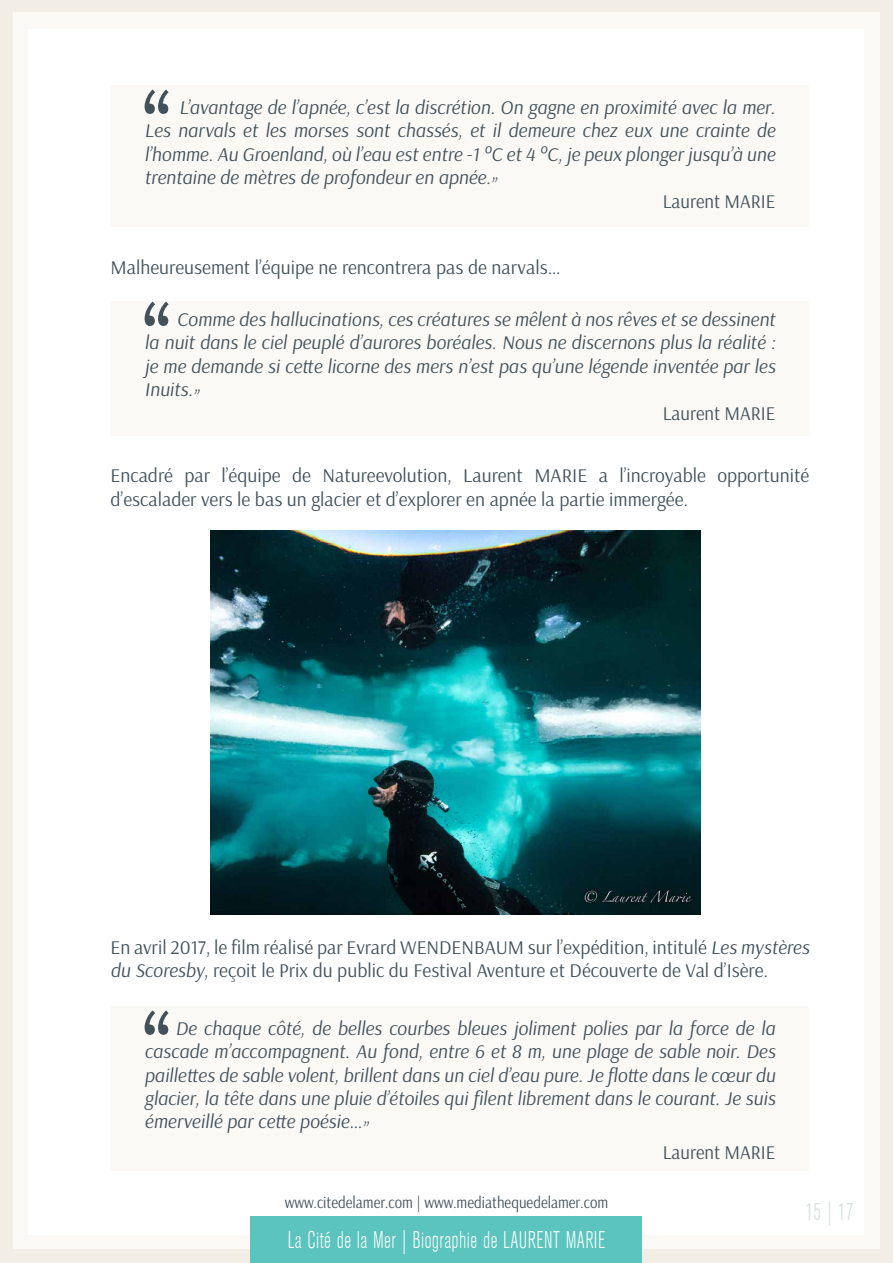
<style>
.page{position:relative;width:893px;height:1263px;background:#fff}
.page>*{position:absolute;margin:0;border:0;box-sizing:border-box;transform-origin:0 0}
.t1{font:300 condensed 24px "Akzidenz Grotesk BE";letter-spacing:.02em;color:#fffffb;scale:.9 1}
.t2{font:300 condensed 24px "Akzidenz Grotesk BE";color:#d2ded9;scale:.9 1}
.t3{font:italic 19.5px/23.4px "Arsenal";color:#43525a;text-align:justify}
.t4{font:19.5px/23.4px "Arsenal";color:#43525c}
.t5{font:italic 19.5px/23.4px "Arsenal";color:#43525c;text-align:justify}
.t6{font:19.5px "Arsenal";color:#43525a;scale:.96 1}
.t7{font:16.5px "Arsenal";color:#43525c;scale:.9 1}
.s1{font-style:italic}
.s2{color:#43525a}
</style>
<div class="page">
<div style="left:0;top:0;width:13px;height:1263px;background:#f2eee6"></div>
<div style="left:880px;top:0;width:13px;height:1263px;background:#f2eee6"></div>
<div style="left:0;top:0;width:893px;height:12px;background:#f2eee6"></div>
<div style="left:0;top:1249px;width:893px;height:14px;background:#f2eee6"></div>
<div style="left:251px;top:1216px;width:391px;height:47px;background:#5bc4bf"></div>
<div style="left:111px;top:301px;width:698px;height:134px;background:#fbf9f6"></div>
<svg style="left:145px;top:302px;width:24px;height:24px"></svg>
<img style="left:210px;top:531px;width:491px;height:383px">
<div style="left:111px;top:1006px;width:698px;height:165px;background:#fbf9f6"></div>
<svg style="left:145px;top:1010px;width:24px;height:25px"></svg>
<div style="left:111px;top:85px;width:698px;height:142px;background:#fbf9f6"></div>
<svg style="left:145px;top:89px;width:24px;height:25px"></svg>
<p class="t3" style="left:145px;top:96px;width:632px;text-indent:34px">L’avantage de l’apnée, c’est la discrétion. On gagne en proximité avec la mer.<br>Les narvals et les morses sont chassés, et il demeure chez eux une crainte de l’homme. Au Groenland, où l’eau est entre -1 °C et 4 °C, je peux plonger jusqu’à une trentaine de mètres de profondeur en apnée.”</p>
<p class="t6" style="left:663px;top:189px;width:119px">Laurent MARIE</p>
<p class="t4" style="left:111px;top:255px;width:452px">Malheureusement l’équipe ne rencontrera pas de narvals…</p>
<p class="t3" style="left:145px;top:308px;width:632px;text-indent:32px">Comme des hallucinations, ces créatures se mêlent à nos rêves et se dessinent la nuit dans le ciel peuplé d’aurores boréales. Nous ne discernons plus la réalité : je me demande si cette licorne des mers n’est pas qu’une légende inventée par les Inuits.”</p>
<p class="t6" style="left:663px;top:401px;width:119px">Laurent MARIE</p>
<p class="t4" style="left:111px;top:464px;width:700px">Encadré par l’équipe de Natureevolution, Laurent MARIE a l’incroyable opportunité d’escalader vers le bas un glacier et d’explorer en apnée la partie immergée.</p>
<p class="t4" style="left:111px;top:936px;width:700px">En avril 2017, le film réalisé par Evrard WENDENBAUM sur l’expédition, intitulé <span class="s1">Les mystères du Scoresby</span>, reçoit le Prix du public du Festival Aventure et Découverte de Val d’Isère.</p>
<p class="t5" style="left:145px;top:1017px;width:632px;text-indent:31px">De chaque côté, de belles courbes bleues joliment polies par la force de la cascade m’accompagnent. Au fond, entre 6 et 8 m, une plage de sable noir. Des paillettes de sable volent, brillent dans un ciel d’eau pure. Je flotte dans le cœur du glacier, la tête dans une pluie d’étoiles qui filent librement dans le courant. Je suis émerveillé par cette poésie…<span class="s2">”</span></p>
<p class="t6" style="left:663px;top:1141px;width:119px">Laurent MARIE</p>
<p class="t7" style="left:285px;top:1193px;width:361px">www.citedelamer.com | www.mediathequedelamer.com</p>
<p class="t2" style="left:805px;top:1198px;width:55px">15 | 17</p>
<p class="t1" style="left:288px;top:1227px;width:354px">La Cité de la Mer | Biographie de LAURENT MARIE</p>
</div>
